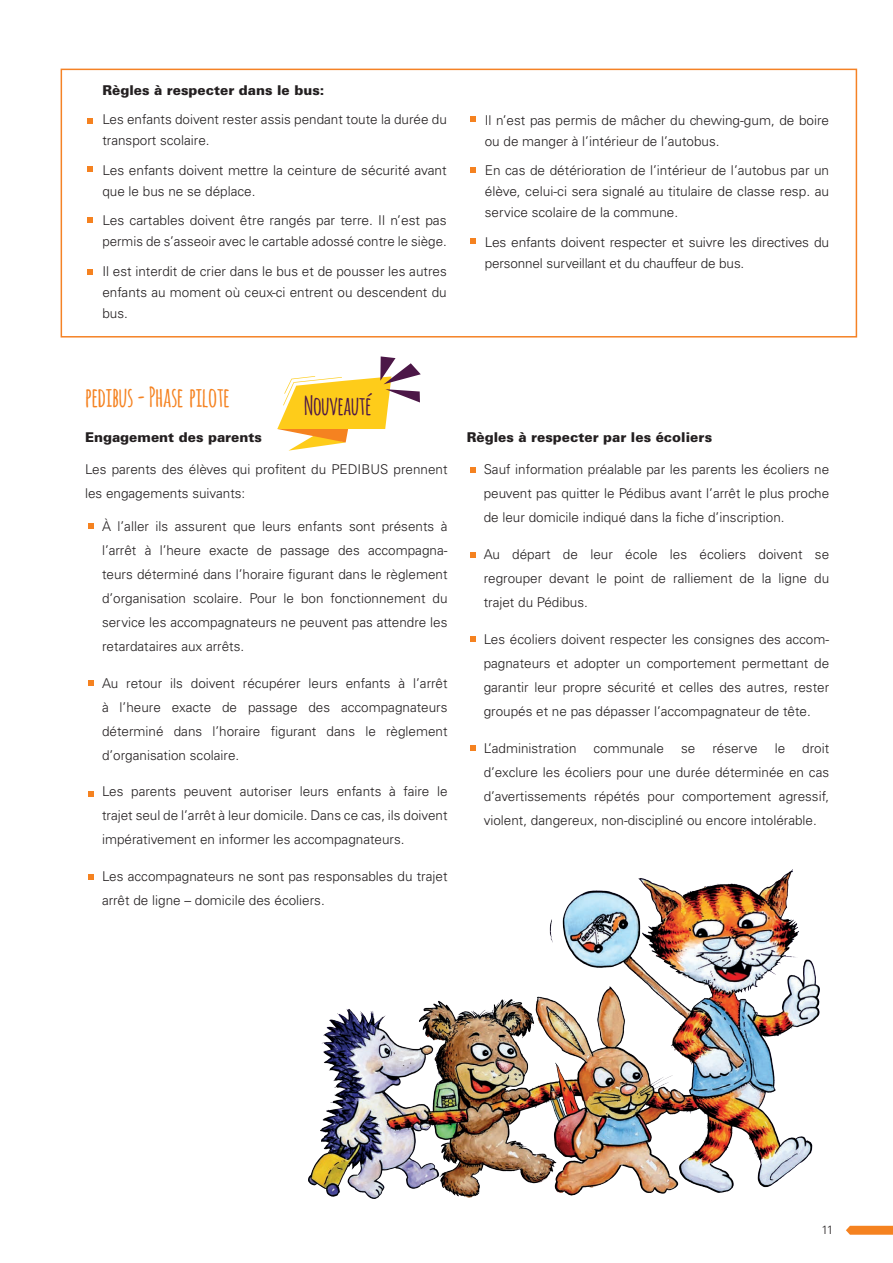
<style>
.page{position:relative;width:893px;height:1263px;background:#fff}
.page>*{position:absolute;margin:0;border:0;box-sizing:border-box;transform-origin:0 0}
.titre_fr-de{font:700 27px "Amatic";color:#f58220}
.titre_fr-de-2{font:700 25.5px "Amatic";color:#4c1747}
.légende{font:300 13.5px/24px "Univers LT Std";color:#231f20;text-align:justify}
._32-texte_conseil_fr{font:300 13.5px/21px "Univers LT Std";color:#231f20}
._32-texte_conseil_fr-2{font:300 13.5px/21px "Univers";letter-spacing:-.01em;color:#231f20}
._32-texte_conseil_fr-3{font:900 13.5px "Univers LT Std";color:#231f20}
.t1{font:300 12px "Univers";color:#231f20}
</style>
<div class="page">
<svg style="left:846px;top:1226px;width:47px;height:9px"></svg>
<svg style="left:87px;top:119px;width:6px;height:5px"></svg>
<svg style="left:87px;top:166px;width:6px;height:6px"></svg>
<svg style="left:87px;top:218px;width:6px;height:5px"></svg>
<svg style="left:87px;top:269px;width:6px;height:6px"></svg>
<svg style="left:471px;top:116px;width:5px;height:6px"></svg>
<svg style="left:471px;top:168px;width:5px;height:5px"></svg>
<div style="left:61px;top:69px;width:796px;height:268px;border:2px solid #f58225"></div>
<svg style="left:471px;top:239px;width:5px;height:5px"></svg>
<svg style="left:88px;top:523px;width:6px;height:6px"></svg>
<svg style="left:88px;top:680px;width:6px;height:6px"></svg>
<svg style="left:88px;top:791px;width:6px;height:5px"></svg>
<svg style="left:88px;top:874px;width:6px;height:6px"></svg>
<svg style="left:471px;top:467px;width:5px;height:5px"></svg>
<svg style="left:471px;top:552px;width:5px;height:5px"></svg>
<svg style="left:471px;top:637px;width:5px;height:5px"></svg>
<svg style="left:471px;top:745px;width:5px;height:6px"></svg>
<img style="left:309px;top:870px;width:510px;height:328px">
<svg style="left:277px;top:356px;width:144px;height:95px"></svg>
<p class="_32-texte_conseil_fr-3" style="left:102px;top:82px;width:223px">Règles à respecter dans le bus:</p>
<p class="_32-texte_conseil_fr" style="left:102px;top:109px;width:346px">Les enfants doivent rester assis pendant toute la durée du transport scolaire.</p>
<p class="_32-texte_conseil_fr" style="left:102px;top:160px;width:346px">Les enfants doivent mettre la ceinture de sécurité avant que le bus ne se déplace.</p>
<p class="_32-texte_conseil_fr" style="left:102px;top:210px;width:346px">Les cartables doivent être rangés par terre. Il n’est pas permis de s’asseoir avec le cartable adossé contre le siège.</p>
<p class="_32-texte_conseil_fr" style="left:102px;top:261px;width:346px;text-align:justify">Il est interdit de crier dans le bus et de pousser les autres enfants au moment où ceux-ci entrent ou descendent du bus.</p>
<p class="_32-texte_conseil_fr" style="left:485px;top:109px;width:346px">Il n’est pas permis de mâcher du chewing-gum, de boire ou de manger à l’intérieur de l’autobus.</p>
<p class="_32-texte_conseil_fr" style="left:485px;top:160px;width:346px;text-align:justify">En cas de détérioration de l’intérieur de l’autobus par un élève, celui-ci sera signalé au titulaire de classe resp. au service scolaire de la commune.</p>
<p class="_32-texte_conseil_fr-2" style="left:485px;top:231px;width:346px">Les enfants doivent respecter et suivre les directives du personnel surveillant et du chauffeur de bus.</p>
<p class="titre_fr-de" style="left:85px;top:377px;width:146px">pedibus - Phase pilote</p>
<p class="_32-texte_conseil_fr-3" style="left:85px;top:428px;width:179px">Engagement des parents</p>
<p class="légende" style="left:85px;top:458px;width:364px">Les parents des élèves qui profitent du PEDIBUS prennent les engagements suivants:</p>
<p class="légende" style="left:102px;top:514px;width:347px;text-align:left">À l’aller ils assurent que leurs enfants sont présents à l’arrêt à l’heure exacte de passage des accompagna&shy;teurs déterminé dans l’horaire figurant dans le règlement d’organisation scolaire. Pour le bon fonctionnement du service les accompagnateurs ne peuvent pas attendre les retardataires aux arrêts.</p>
<p class="légende" style="left:102px;top:671px;width:347px">Au retour ils doivent récupérer leurs enfants à l’arrêt à l’heure exacte de passage des accompagnateurs déterminé dans l’horaire figurant dans le règlement d’organisation scolaire.</p>
<p class="légende" style="left:102px;top:780px;width:347px">Les parents peuvent autoriser leurs enfants à faire le trajet seul de l’arrêt à leur domicile. Dans ce cas, ils doivent impérativement en informer les accompagnateurs.</p>
<p class="légende" style="left:102px;top:864px;width:347px">Les accompagnateurs ne sont pas responsables du trajet arrêt de ligne – domicile des écoliers.</p>
<p class="titre_fr-de-2" style="left:304px;top:388px;width:68px">Nouveauté</p>
<p class="_32-texte_conseil_fr-3" style="left:467px;top:428px;width:247px">Règles à respecter par les écoliers</p>
<p class="légende" style="left:484px;top:458px;width:347px">Sauf information préalable par les parents les écoliers ne peuvent pas quitter le Pédibus avant l’arrêt le plus proche de leur domicile indiqué dans la fiche d’inscription.</p>
<p class="légende" style="left:484px;top:542px;width:347px">Au départ de leur école les écoliers doivent se regrouper devant le point de ralliement de la ligne du trajet du Pédibus.</p>
<p class="légende" style="left:484px;top:627px;width:347px">Les écoliers doivent respecter les consignes des accom&shy;pagnateurs et adopter un comportement permettant de garantir leur propre sécurité et celles des autres, rester groupés et ne pas dépasser l’accompagnateur de tête.</p>
<p class="légende" style="left:484px;top:736px;width:94px">L’administration</p>
<p class="légende" style="left:594px;top:736px;width:72px">communale</p>
<p class="légende" style="left:681px;top:736px;width:16px">se</p>
<p class="légende" style="left:712px;top:736px;width:47px">réserve</p>
<p class="légende" style="left:775px;top:736px;width:12px">le</p>
<p class="légende" style="left:484px;top:736px;width:347px;text-indent:318px">droit d’exclure les écoliers pour une durée déterminée en cas d’avertissements répétés pour comportement agressif, violent, dangereux, non-discipliné ou encore intolérable.</p>
<p class="t1" style="left:822px;top:1222px;width:13px">11</p>
</div>
